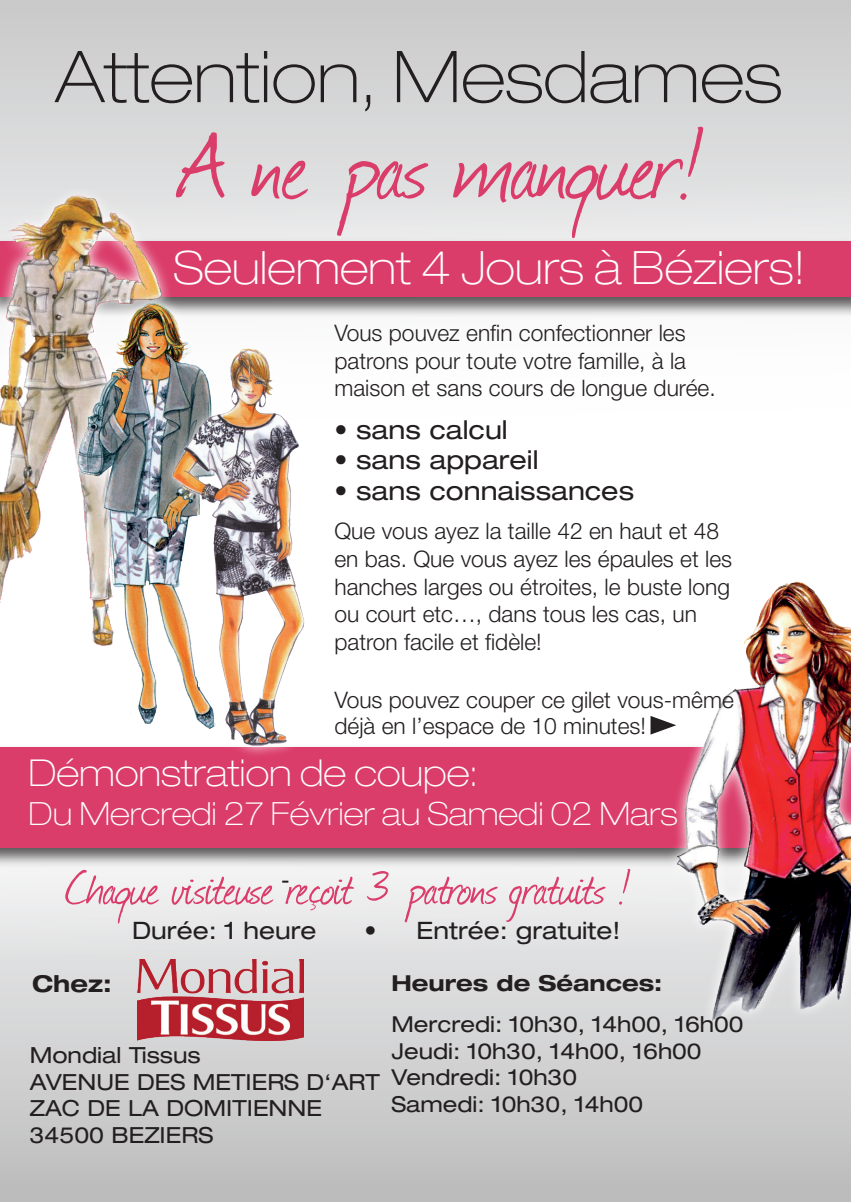
<style>
.page{position:relative;width:851px;height:1202px;background:#fff}
.page>*{position:absolute;margin:0;border:0;box-sizing:border-box;transform-origin:0 0}
.t1{font:100 expanded 71.6px "Helvetica Neue LT Pro";color:#231f20}
.t2{font:100 expanded 46px "Helvetica Neue LT Pro";color:#fff}
.t3{font:100 expanded 37.2px "Helvetica Neue LT Pro";color:#fff}
.t4{font:100 expanded 32px "Helvetica Neue LT Pro";color:#fff}
.t5{font:expanded 26px "Helvetica Neue LT Pro";color:#231f20}
.t6{font:expanded 24px "Helvetica Neue LT Pro";color:#231f20}
.t7{font:700 expanded 23.2px "Helvetica Neue LT Pro";color:#231f20}
.t8{font:300 22.8px/27.6px "Helvetica Neue LT Pro";color:#231f20}
.t9{font:expanded 22.2px "Helvetica Neue LT Pro";color:#231f20}
.t10{font:expanded 22px "Helvetica Neue LT Pro";color:#231f20}
.t11{font:700 expanded 22px "Helvetica Neue LT Pro";color:#231f20}
</style>
<div class="page">
<svg style="left:0;top:868px;width:850px;height:334px;background:#d0d0d0"></svg>
<div style="left:0;top:743px;width:850px;height:125px;background:#231f20;opacity:.75"></div>
<div style="left:0;top:747px;width:850px;height:101px;background:#db3d6b"></div>
<svg style="left:0;top:0;width:850px;height:238px;background:#d3d3d4"></svg>
<div style="left:0;top:238px;width:850px;height:80px;background:#231f20;opacity:.75"></div>
<div style="left:0;top:241px;width:850px;height:56px;background:#db3d6b"></div>
<img style="left:0;top:173px;width:169px;height:430px">
<svg style="left:65px;top:289px;width:9px;height:314px"></svg>
<img style="left:74px;top:274px;width:160px;height:450px">
<img style="left:653px;top:581px;width:197px;height:553px">
<img style="left:160px;top:336px;width:156px;height:419px">
<img style="left:168px;top:349px;width:145px;height:398px">
<svg style="left:176px;top:127px;width:527px;height:111px;background:#e0cfd5"></svg>
<svg style="left:650px;top:716px;width:26px;height:19px"></svg>
<img style="left:137px;top:960px;width:167px;height:81px">
<svg style="left:65px;top:869px;width:565px;height:54px"></svg>
<p class="t1" style="left:55px;top:33px;width:728px">Attention, Mesdames</p>
<p class="t2" style="left:173px;top:239px;width:633px">Seulement 4 Jours à Béziers!</p>
<p class="t8" style="left:334px;top:319px;width:353px">Vous pouvez enfin confectionner les</p>
<p class="t8" style="left:334px;top:346px;width:353px">patrons pour toute votre famille, à la</p>
<p class="t8" style="left:334px;top:374px;width:382px">maison et sans cours de longue durée.</p>
<p class="t5" style="left:334px;top:413px;width:175px">• sans calcul</p>
<p class="t5" style="left:334px;top:444px;width:205px">• sans appareil</p>
<p class="t5" style="left:334px;top:475px;width:301px">• sans connaissances</p>
<p class="t8" style="left:334px;top:517px;width:386px">Que vous ayez la taille 42 en haut et 48</p>
<p class="t8" style="left:334px;top:545px;width:399px">en bas. Que vous ayez les épaules et les hanches larges ou étroites, le buste long</p>
<p class="t8" style="left:334px;top:600px;width:364px">ou court etc…, dans tous les cas, un</p>
<p class="t8" style="left:334px;top:628px;width:209px">patron facile et fidèle!</p>
<p class="t8" style="left:334px;top:686px;width:401px">Vous pouvez couper ce gilet vous-même</p>
<p class="t8" style="left:334px;top:712px;width:313px">déjà en l’espace de 10 minutes!</p>
<p class="t3" style="left:28px;top:750px;width:450px">Démonstration de coupe:</p>
<p class="t4" style="left:28px;top:794px;width:650px">Du Mercredi 27 Février au Samedi 02 Mars</p>
<p class="t7" style="left:32px;top:968px;width:81px">Chez:</p>
<p class="t6" style="left:132px;top:915px;width:186px">Durée: 1 heure</p>
<p class="t6" style="left:364px;top:915px;width:258px">• Entrée: gratuite!</p>
<p class="t11" style="left:391px;top:968px;width:272px">Heures de Séances:</p>
<p class="t9" style="left:30px;top:1041px;width:172px">Mondial Tissus</p>
<p class="t9" style="left:30px;top:1068px;width:351px">AVENUE DES METIERS D‘ART</p>
<p class="t9" style="left:30px;top:1094px;width:294px">ZAC DE LA DOMITIENNE</p>
<p class="t9" style="left:30px;top:1121px;width:185px">34500 BEZIERS</p>
<p class="t10" style="left:391px;top:1010px;width:353px">Mercredi: 10h30, 14h00, 16h00</p>
<p class="t10" style="left:391px;top:1037px;width:312px">Jeudi: 10h30, 14h00, 16h00</p>
<p class="t10" style="left:391px;top:1063px;width:187px">Vendredi: 10h30</p>
<p class="t10" style="left:391px;top:1090px;width:253px">Samedi: 10h30, 14h00</p>
</div>
